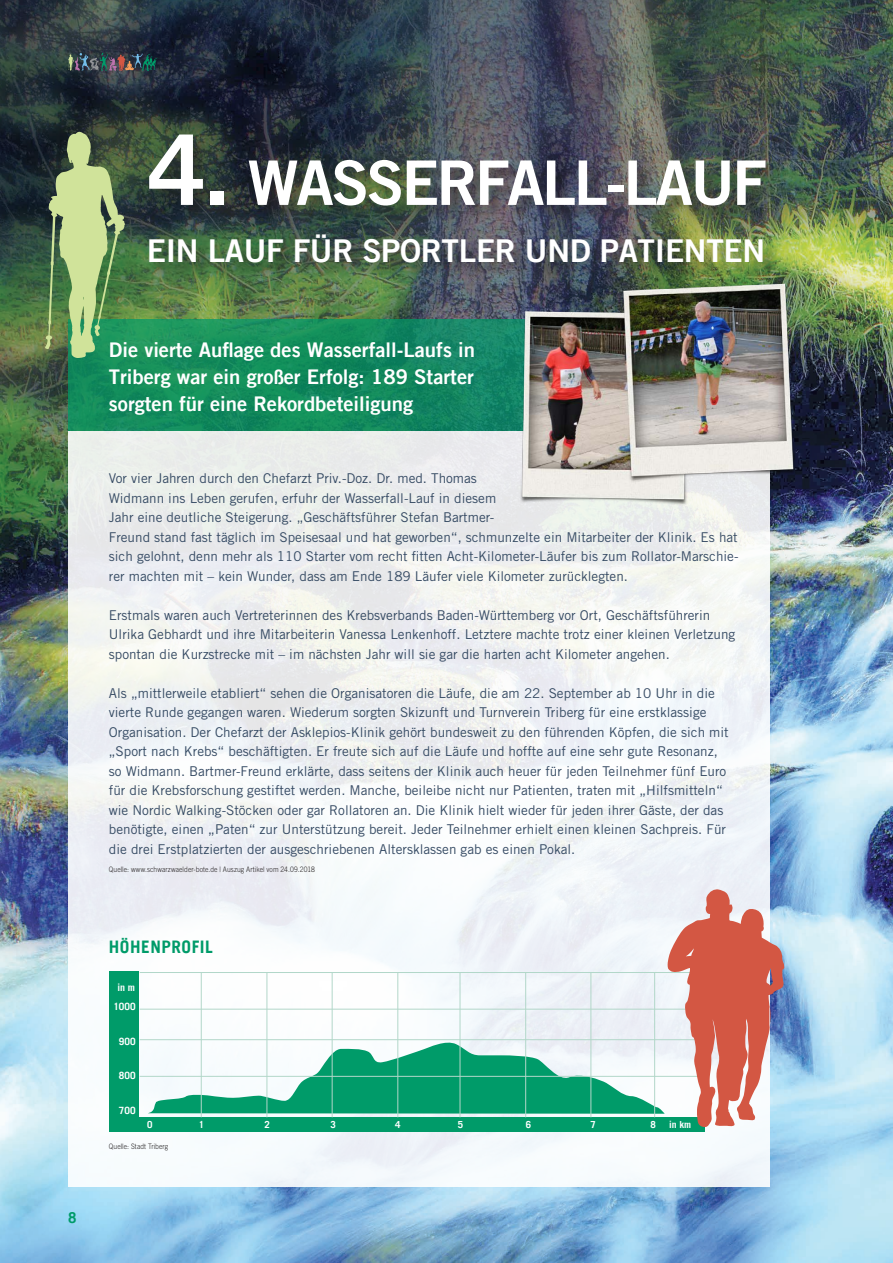
<style>
.page{position:relative;width:893px;height:1263px;background:#fff}
.page>*{position:absolute;margin:0;border:0;box-sizing:border-box;transform-origin:0 0}
.t1{font:61.5px "Trade Gothic Bold Two";letter-spacing:-.04em;color:#fff}
.t2{font:31.5px "Trade Gothic Bold Two";letter-spacing:-.01em;color:#fff}
.t3{font:20.25px/27px "Trade Gothic Bold Two";color:#fff;text-align:justify}
.t4{font:700 17.25px "Trade Gothic LT Std";letter-spacing:.03em;color:#009b69}
.t5{font:700 15px "Trade Gothic LT Std";color:#009b69}
.t6{font:13.5px/19.5px "Trade Gothic LT Pro";color:#354a63}
.t7{font:700 10.05px "Trade Gothic LT Std";color:#fff}
.t8{font:700 9.75px "Trade Gothic LT Std";color:#fff}
.Aufzählung{font:300 7.5px "Trade Gothic LT Pro";letter-spacing:.01em;color:#231f20;scale:.9 1}
.s1{font-size:97.5px}
</style>
<div class="page">
<img style="left:0;top:0;width:893px;height:1263px">
<div style="left:150px;top:135px;width:633px;height:144px;background:#231f20;opacity:.45"></div>
<svg style="left:68px;top:319px;width:435px;height:112px;fill:#148c5d"></svg>
<div style="left:68px;top:431px;width:702px;height:755px;background:#f0f3f4"></div>
<div style="left:109px;top:1117px;width:595px;height:15px;background:#009b69"></div>
<div style="left:109px;top:971px;width:30px;height:150px;background:#009b69"></div>
<hr style="left:140px;top:1076px;width:565px;height:1px;background:#b2d7c9">
<hr style="left:140px;top:1039px;width:565px;height:1px;background:#b2d7c9">
<hr style="left:140px;top:1009px;width:565px;height:1px;background:#b2d7c9">
<hr style="left:140px;top:972px;width:565px;height:1px;background:#b2d7c9">
<svg style="left:45px;top:132px;width:80px;height:226px"></svg>
<svg style="left:146px;top:889px;width:638px;height:238px"></svg>
<img style="left:503px;top:279px;width:343px;height:238px">
<svg style="left:68px;top:53px;width:89px;height:18px"></svg>
<p class="t5" style="left:68px;top:1208px;width:10px">8</p>
<p class="t1" style="left:147px;top:145px;width:621px"><span class="s1">4.</span> WASSERFALL-LAUF</p>
<p class="t2" style="left:147px;top:231px;width:620px">EIN LAUF FÜR SPORTLER UND PATIENTEN</p>
<p class="t3" style="left:109px;top:336px;width:368px">Die vierte Auflage des Wasserfall-Laufs in Triberg war ein großer Erfolg: 189 Starter sorgten für eine Rekordbeteiligung</p>
<p class="t6" style="left:109px;top:468px;width:631px">Vor vier Jahren durch den Chefarzt Priv.-Doz. Dr. med. Thomas<br>Widmann ins Leben gerufen, erfuhr der Wasserfall-Lauf in diesem<br>Jahr eine deutliche Steigerung. „Geschäftsführer Stefan Bartmer-<br>Freund stand fast täglich im Speisesaal und hat geworben“, schmunzelte ein Mitarbeiter der Klinik. Es hat sich gelohnt, denn mehr als 110 Starter vom recht fitten Acht-Kilometer-Läufer bis zum Rollator-Marschie&shy;rer machten mit – kein Wunder, dass am Ende 189 Läufer viele Kilometer zurücklegten.</p>
<p class="t6" style="left:109px;top:605px;width:628px">Erstmals waren auch Vertreterinnen des Krebsverbands Baden-Württemberg vor Ort, Geschäftsführerin<br>Ulrika Gebhardt und ihre Mitarbeiterin Vanessa Lenkenhoff. Letztere machte trotz einer kleinen Verletzung spontan die Kurzstrecke mit – im nächsten Jahr will sie gar die harten acht Kilometer angehen.</p>
<p class="t6" style="left:109px;top:683px;width:621px">Als „mittlerweile etabliert“ sehen die Organisatoren die Läufe, die am 22. September ab 10 Uhr in die vierte Runde gegangen waren. Wiederum sorgten Skizunft und Turnverein Triberg für eine erstklassige Organisation. Der Chefarzt der Asklepios-Klinik gehört bundesweit zu den führenden Köpfen, die sich mit „Sport nach Krebs“ beschäftigten. Er freute sich auf die Läufe und hoffte auf eine sehr gute Resonanz, so Widmann. Bartmer-Freund erklärte, dass seitens der Klinik auch heuer für jeden Teilnehmer fünf Euro für die Krebsforschung gestiftet werden. Manche, beileibe nicht nur Patienten, traten mit „Hilfsmitteln“ wie Nordic Walking-Stöcken oder gar Rollatoren an. Die Klinik hielt wieder für jeden ihrer Gäste, der das benötigte, einen „Paten“ zur Unterstützung bereit. Jeder Teilnehmer erhielt einen kleinen Sachpreis. Für die drei Erstplatzierten der ausgeschriebenen Altersklassen gab es einen Pokal.</p>
<p class="Aufzählung" style="left:109px;top:865px;width:230px">Quelle: www.schwarzwaelder-bote.de | Auszug Artikel vom 24.09.2018</p>
<p class="t4" style="left:109px;top:936px;width:106px">HÖHENPROFIL</p>
<p class="t7" style="left:117px;top:981px;width:19px">in m</p>
<p class="t7" style="left:113px;top:1000px;width:24px">1000</p>
<p class="t7" style="left:119px;top:1035px;width:18px">900</p>
<p class="t7" style="left:119px;top:1069px;width:18px">800</p>
<p class="t7" style="left:119px;top:1104px;width:18px">700</p>
<p class="t8" style="left:147px;top:1119px;width:7px">0</p>
<p class="t8" style="left:199px;top:1119px;width:7px">1</p>
<p class="t8" style="left:264px;top:1119px;width:7px">2</p>
<p class="t8" style="left:331px;top:1119px;width:7px">3</p>
<p class="t8" style="left:395px;top:1119px;width:7px">4</p>
<p class="t8" style="left:458px;top:1119px;width:7px">5</p>
<p class="t8" style="left:526px;top:1119px;width:7px">6</p>
<p class="t8" style="left:590px;top:1119px;width:7px">7</p>
<p class="t8" style="left:650px;top:1119px;width:7px">8</p>
<p class="t8" style="left:669px;top:1119px;width:24px">in km</p>
<p class="Aufzählung" style="left:109px;top:1142px;width:68px">Quelle: Stadt Triberg</p>
</div>
